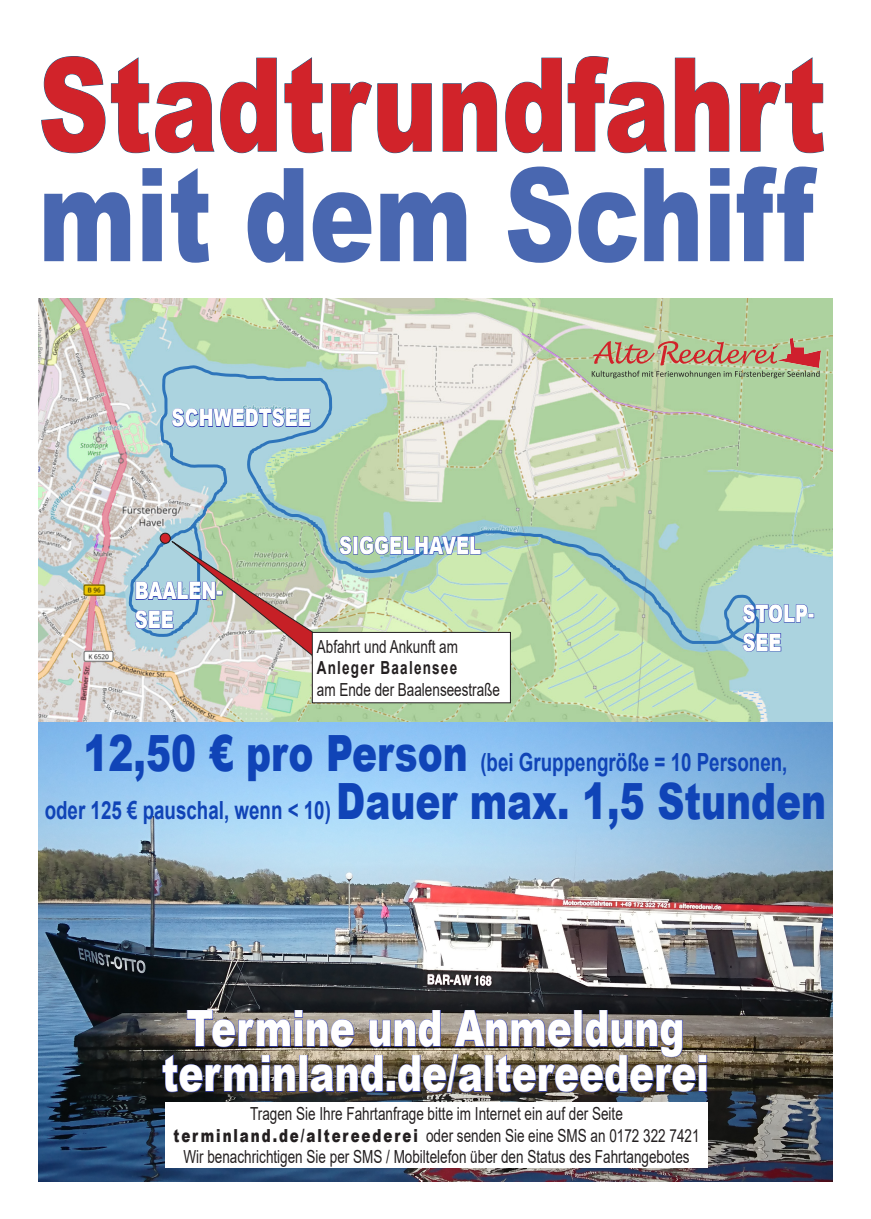
<style>
.page{position:relative;width:871px;height:1219px;background:#fff}
.page>*{position:absolute;margin:0;border:0;box-sizing:border-box;transform-origin:0 0}
.t1{font:900 130px/110px "Arial";color:#d1232a;scale:.75 1}
.t2{font:900 50px/45px "Arial";color:#fff;text-align:center;scale:.75 1}
.t3{font:700 25px/47.5px "Arial";color:#1044b7;text-align:center;scale:.75 1}
.t4{font:900 24px/28.8px "Arial";color:#fff;scale:.75 1}
.t5{font:18px/21.6px "Arial";color:#231f20;text-align:center;scale:.75 1}
.s1{color:#4967b0}
.s2{font-weight:700}
.s3{font-weight:900;font-size:50px}
.s4{font-weight:900}
</style>
<div class="page">
<img style="left:38px;top:298px;width:794px;height:883px">
<svg style="left:126px;top:363px;width:634px;height:282px;background:#b8d4ba"></svg>
<div style="left:160px;top:533px;width:10px;height:10px;background:#d1232a;border-radius:50%"></div>
<div style="left:160px;top:533px;width:10px;height:11px;border:1px solid #231f20;border-radius:50%"></div>
<svg style="left:171px;top:408px;width:140px;height:20px;background:#86a7d1"></svg>
<svg style="left:338px;top:536px;width:14px;height:19px"></svg>
<div style="left:353px;top:536px;width:5px;height:18px;border:1px solid #3340b3"></div>
<svg style="left:359px;top:535px;width:122px;height:20px;background:#7fa2b4"></svg>
<svg style="left:742px;top:604px;width:71px;height:19px"></svg>
<svg style="left:742px;top:632px;width:39px;height:20px"></svg>
<svg style="left:41px;top:56px;width:236px;height:98px"></svg>
<svg style="left:284px;top:57px;width:40px;height:97px"></svg>
<svg style="left:331px;top:81px;width:101px;height:73px"></svg>
<svg style="left:442px;top:81px;width:55px;height:71px"></svg>
<svg style="left:505px;top:56px;width:162px;height:98px"></svg>
<svg style="left:674px;top:57px;width:55px;height:95px"></svg>
<svg style="left:740px;top:57px;width:84px;height:97px"></svg>
<img style="left:162px;top:1009px;width:545px;height:84px">
<svg style="left:592px;top:341px;width:185px;height:24px;background:#b9a482"></svg>
<img style="left:777px;top:339px;width:43px;height:28px">
<svg style="left:591px;top:371px;width:228px;height:7px;background:#8ea881"></svg>
<div style="left:165px;top:1102px;width:542px;height:66px;background:#fff"></div>
<svg style="left:134px;top:541px;width:197px;height:120px;background:#b2bcb7"></svg>
<div style="left:312px;top:632px;width:198px;height:71px;background:#fff"></div>
<div style="left:312px;top:632px;width:198px;height:71px;border:1px solid #231f20"></div>
<p class="t1" style="left:38px;top:46px;width:1051px">Stadtrundfahrt <span class="s1">mit dem Schiff</span></p>
<p class="t4" style="left:171px;top:403px;width:187px">SCHWEDTSEE</p>
<p class="t4" style="left:135px;top:576px;width:118px">BAALEN-<br>SEE</p>
<p class="t4" style="left:339px;top:530px;width:191px">SIGGELHAVEL</p>
<p class="t5" style="left:317px;top:635px;width:190px;text-align:left">Abfahrt und Ankunft am<br><span class="s2">Anleger Baalensee</span></p>
<p class="t5" style="left:317px;top:678px;width:246px">am Ende der Baalenseestraße</p>
<p class="t4" style="left:742px;top:598px;width:97px">STOLP-<br>SEE</p>
<p class="t3" style="left:45px;top:739px;width:1043px"><span class="s3">12,50 € pro Person</span> (bei Gruppengröße = 10 Personen,<br>oder 125 € pauschal, wenn &lt; 10) <span class="s3">Dauer max. 1,5 Stunden</span></p>
<p class="t2" style="left:162px;top:1004px;width:731px">Termine und Anmeldung terminland.de/altereederei</p>
<p class="t5" style="left:173px;top:1103px;width:702px">Tragen Sie Ihre Fahrtanfrage bitte im Internet ein auf der Seite <span class="s4">terminland.de/altereederei</span> oder senden Sie eine SMS an 0172 322 7421<br>Wir benachrichtigen Sie per SMS / Mobiltelefon über den Status des Fahrtangebotes</p>
</div>
